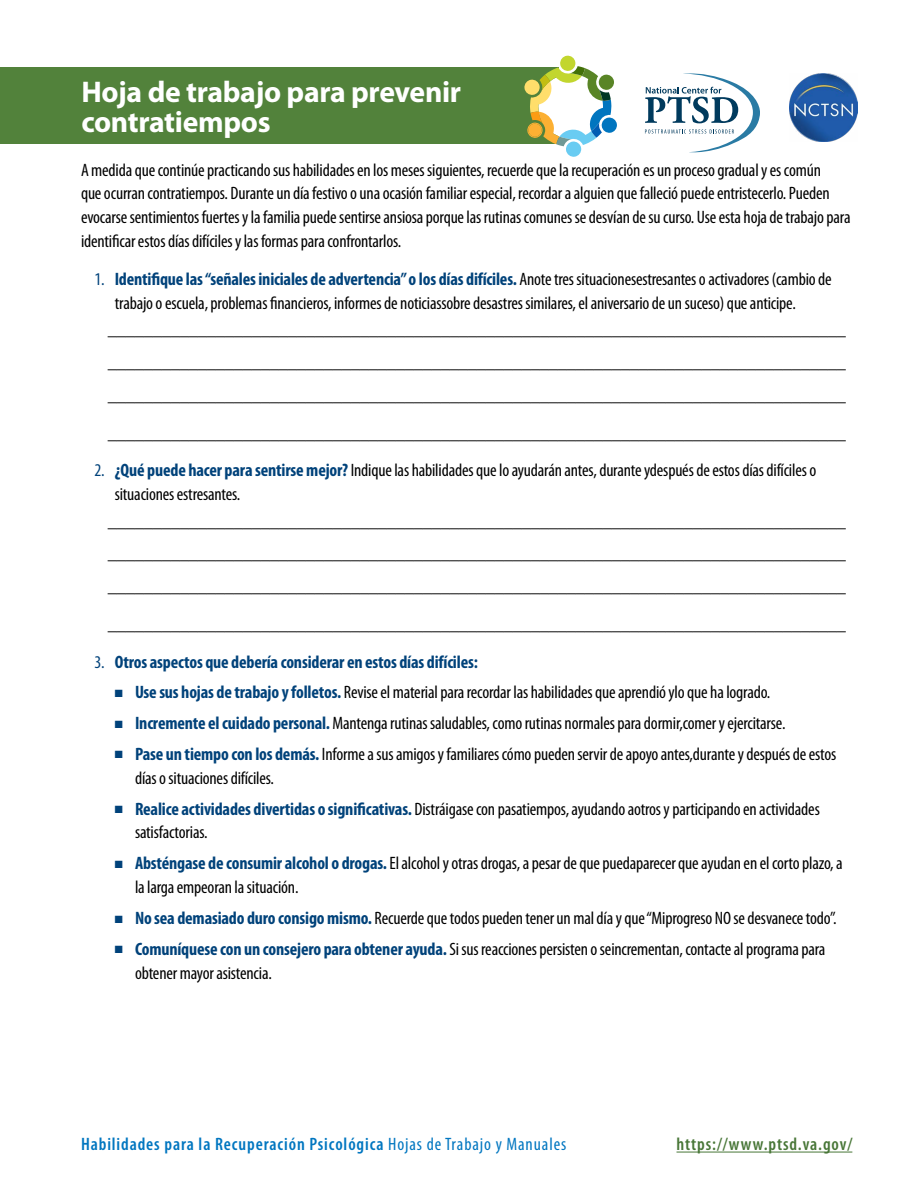
<style>
.page{position:relative;width:918px;height:1188px;background:#fff}
.page>*{position:absolute;margin:0;border:0;box-sizing:border-box;transform-origin:0 0}
.Worksheet_titles{font:700 30px/30px "Myriad Pro";letter-spacing:-.01em;color:#fff}
.Body_Text{font:condensed 18px/24px "Myriad Pro";letter-spacing:-.01em;color:#000}
.Footer_copy{font:600 condensed 18px "Myriad Pro";letter-spacing:.05em;color:#0076c0}
.t1{font:700 condensed 18px "Myriad Pro";letter-spacing:-.01em;color:#00427a}
.t2{font:600 condensed 18px "Myriad Pro";letter-spacing:.05em;color:#487637}
.s1{color:#00427a}
.s2{font-weight:700;color:#00427a}
.s3{font-weight:400}
</style>
<div class="page">
<div style="left:0;top:68px;width:558px;height:76px;background:#52823b"></div>
<hr style="left:677px;top:1152px;width:175px;height:1px;background:#487637">
<svg style="left:524px;top:55px;width:93px;height:102px"></svg>
<svg style="left:645px;top:73px;width:115px;height:80px"></svg>
<img style="left:790px;top:74px;width:67px;height:67px">
<h1 class="Worksheet_titles" style="left:81px;top:76px;width:381px">Hoja de trabajo para prevenir contratiempos</h1>
<p class="Body_Text" style="left:81px;top:157px;width:771px">A medida que continúe practicando sus habilidades en los meses siguientes, recuerde que la recuperación es un proceso gradual y es común<br>que ocurran contratiempos. Durante un día festivo o una ocasión familiar especial, recordar a alguien que falleció puede entristecerlo. Pueden evocarse sentimientos fuertes y la familia puede sentirse ansiosa porque las rutinas comunes se desvían de su curso. Use esta hoja de trabajo para identificar estos días difíciles y las formas para confrontarlos.</p>
<p class="Body_Text" style="left:115px;top:267px;width:718px;text-indent:-20px"><span class="s1">1.</span> <span class="s2">Identifique las “señales iniciales de advertencia” o los días difíciles.</span> Anote tres situacionesestresantes o activadores (cambio de trabajo o escuela, problemas financieros, informes de noticiassobre desastres similares, el aniversario de un suceso) que anticipe.</p>
<p class="Body_Text" style="left:108px;top:317px;width:739px">__________________________________________________________________________________</p>
<p class="Body_Text" style="left:108px;top:350px;width:739px">__________________________________________________________________________________</p>
<p class="Body_Text" style="left:108px;top:383px;width:739px">__________________________________________________________________________________</p>
<p class="Body_Text" style="left:108px;top:421px;width:739px">__________________________________________________________________________________</p>
<p class="Body_Text" style="left:115px;top:458px;width:703px;text-indent:-20px"><span class="s1">2.</span> <span class="s2">¿Qué puede hacer para sentirse mejor?</span> Indique las habilidades que lo ayudarán antes, durante ydespués de estos días difíciles o situaciones estresantes.</p>
<p class="Body_Text" style="left:108px;top:508px;width:739px">__________________________________________________________________________________</p>
<p class="Body_Text" style="left:108px;top:541px;width:739px">__________________________________________________________________________________</p>
<p class="Body_Text" style="left:108px;top:574px;width:739px">__________________________________________________________________________________</p>
<p class="Body_Text" style="left:108px;top:612px;width:739px">__________________________________________________________________________________</p>
<p class="t1" style="left:94px;top:650px;width:385px"><span class="s3">3.</span> Otros aspectos que debería considerar en estos días difíciles:</p>
<p class="Body_Text" style="left:115px;top:680px;width:657px"><span class="s1">■</span> <span class="s2">Use sus hojas de trabajo y folletos.</span> Revise el material para recordar las habilidades que aprendió ylo que ha logrado.</p>
<p class="Body_Text" style="left:115px;top:711px;width:672px"><span class="s1">■</span> <span class="s2">Incremente el cuidado personal.</span> Mantenga rutinas saludables, como rutinas normales para dormir,comer y ejercitarse.</p>
<p class="Body_Text" style="left:135px;top:742px;width:703px;text-indent:-20px"><span class="s1">■</span> <span class="s2">Pase un tiempo con los demás.</span> Informe a sus amigos y familiares cómo pueden servir de apoyo antes,durante y después de estos días o situaciones difíciles.</p>
<p class="Body_Text" style="left:135px;top:796px;width:686px;text-indent:-20px"><span class="s1">■</span> <span class="s2">Realice actividades divertidas o significativas.</span> Distráigase con pasatiempos, ayudando aotros y participando en actividades satisfactorias.</p>
<p class="Body_Text" style="left:135px;top:851px;width:709px;text-indent:-20px"><span class="s1">■</span> <span class="s2">Absténgase de consumir alcohol o drogas.</span> El alcohol y otras drogas, a pesar de que puedaparecer que ayudan en el corto plazo, a la larga empeoran la situación.</p>
<p class="Body_Text" style="left:115px;top:906px;width:723px"><span class="s1">■</span> <span class="s2">No sea demasiado duro consigo mismo.</span> Recuerde que todos pueden tener un mal día y que “Miprogreso NO se desvanece todo”.</p>
<p class="Body_Text" style="left:135px;top:937px;width:692px;text-indent:-20px"><span class="s1">■</span> <span class="s2">Comuníquese con un consejero para obtener ayuda.</span> Si sus reacciones persisten o seincrementan, contacte al programa para obtener mayor asistencia.</p>
<p class="Footer_copy" style="left:81px;top:1134px;width:487px">Habilidades para la Recuperación Psicológica <span class="s3">Hojas de Trabajo y Manuales</span></p>
<p class="t2" style="left:677px;top:1134px;width:177px">https://www.ptsd.va.gov/</p>
</div>
